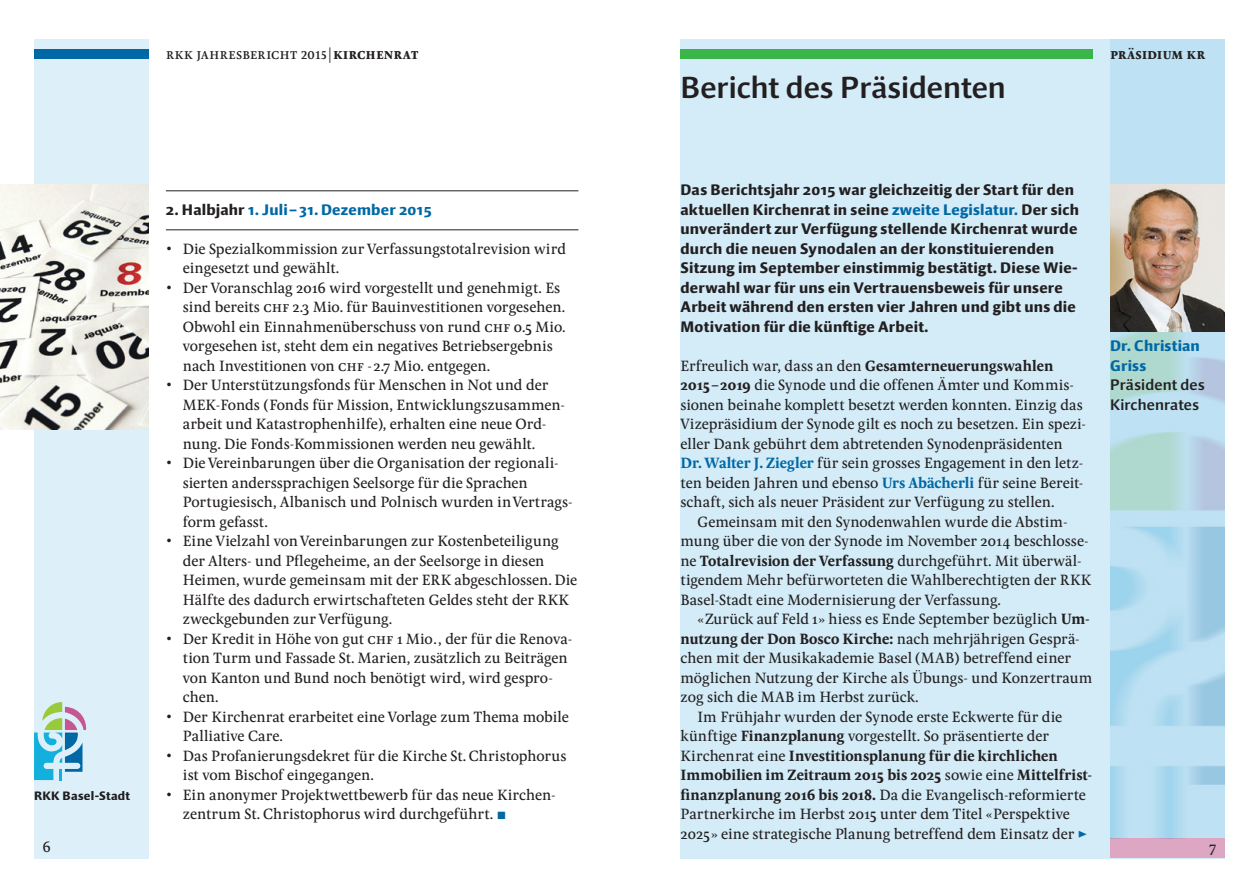
<style>
.page{position:relative;width:1259px;height:893px;background:#fff}
.page>*{position:absolute;margin:0;border:0;box-sizing:border-box;transform-origin:0 0}
.t1{font:500 30px "Impara";letter-spacing:.005em;color:#231f20}
.t2{font:500 15.45px/19.5px "Pona";letter-spacing:-.005em;color:#231f20}
.t3{font:700 15.45px "Pona";letter-spacing:.005em;color:#231f20}
.t4{font:700 15px/19.5px "Impara";letter-spacing:.015em;color:#231f20}
.t5{font:700 15px/19.5px "Impara";letter-spacing:.015em;color:#0068a5}
.t6{font:500 15px/19.5px "Impara";letter-spacing:.015em;color:#231f20}
.t7{font:700 12px "Impara";letter-spacing:.03em;color:#231f20}
.s1{font-weight:700}
.s2{color:#0068a5}
.s3{font-weight:700;color:#0068a5}
.s4{font-weight:500}
.s5{font-family:"Sirba";font-weight:400;color:#0068a5}
.s6{color:#231f20}
</style>
<div class="page">
<div style="left:680px;top:39px;width:545px;height:819px;background:#d3ecf7"></div>
<div style="left:34px;top:39px;width:115px;height:819px;background:#ddf0f9"></div>
<div style="left:1110px;top:39px;width:115px;height:799px;background:#bee2f3"></div>
<div style="left:34px;top:49px;width:115px;height:9px;background:#0068a5"></div>
<div style="left:680px;top:49px;width:413px;height:9px;background:#3ab54a"></div>
<div style="left:1110px;top:839px;width:115px;height:19px;background:#dda6c3"></div>
<svg style="left:34px;top:702px;width:52px;height:78px"></svg>
<img style="left:1110px;top:332px;width:115px;height:507px">
<img style="left:1110px;top:184px;width:115px;height:148px">
<hr style="left:166px;top:190px;width:412px;height:1px;background:#231f20">
<hr style="left:166px;top:229px;width:412px;height:1px;background:#231f20">
<img style="left:0;top:184px;width:149px;height:245px">
<p class="t2" style="left:166px;top:44px;width:254px">rkk jahresbericht 2015|<span class="s1">kirchenrat</span></p>
<p class="t3" style="left:1110px;top:43px;width:97px">präsidium kr</p>
<h1 class="t1" style="left:680px;top:68px;width:327px">Bericht des Präsidenten</h1>
<p class="t4" style="left:680px;top:180px;width:400px">Das Berichtsjahr 2015 war gleichzeitig der Start für den aktuellen Kirchenrat in seine <span class="s2">zweite Legislatur.</span> Der sich unverändert zur Verfügung stellende Kirchenrat wurde durch die neuen Synodalen an der konstituierenden Sitzung im September einstimmig bestätigt. Diese Wie&shy;derwahl war für uns ein Vertrauensbeweis für unsere Arbeit während den ersten vier Jahren und gibt uns die Motivation für die künftige Arbeit.</p>
<p class="t2" style="left:680px;top:356px;width:407px">Erfreulich war, dass an den <span class="s1">Gesamterneuerungswahlen 2015–2019</span> die Synode und die offenen Ämter und Kommis&shy;sionen beinahe komplett besetzt werden konnten. Einzig das Vizepräsidium der Synode gilt es noch zu besetzen. Ein spezi&shy;eller Dank gebührt dem abtretenden Synodenpräsidenten <span class="s3">Dr. Walter J. Ziegler</span> für sein grosses Engagement in den letz&shy;ten beiden Jahren und ebenso <span class="s3">Urs Abächerli</span> für seine Bereit&shy;schaft, sich als neuer Präsident zur Verfügung zu stellen.</p>
<p class="t2" style="left:680px;top:512px;width:412px;text-indent:17px">Gemeinsam mit den Synodenwahlen wurde die Abstim&shy;mung über die von der Synode im November 2014 beschlosse&shy;ne <span class="s1">Totalrevision der Verfassung</span> durchgeführt. Mit überwäl&shy;tigendem Mehr befürworteten die Wahlberechtigten der RKK Basel-Stadt eine Modernisierung der Verfassung.</p>
<p class="t2" style="left:697px;top:610px;width:394px">«Zurück auf Feld 1» hiess es Ende September bezüglich <span class="s1">Um-</span></p>
<p class="t3" style="left:680px;top:628px;width:401px">nutzung der Don Bosco Kirche: <span class="s4">nach mehrjährigen Gesprä-</span></p>
<p class="t2" style="left:680px;top:649px;width:392px">chen mit der Musikakademie Basel (MAB) betreffend einer</p>
<p class="t2" style="left:680px;top:668px;width:413px">möglichen Nutzung der Kirche als Übungs- und Konzertraum</p>
<p class="t2" style="left:680px;top:688px;width:240px">zog sich die MAB im Herbst zurück.</p>
<p class="t2" style="left:697px;top:707px;width:366px">Im Frühjahr wurden der Synode erste Eckwerte für die</p>
<p class="t2" style="left:680px;top:727px;width:370px">künftige <span class="s1">Finanzplanung</span> vorgestellt. So präsentierte der</p>
<p class="t3" style="left:680px;top:745px;width:379px"><span class="s4">Kirchenrat eine</span> Investitionsplanung für die kirchlichen</p>
<p class="t3" style="left:680px;top:764px;width:413px">Immobilien im Zeitraum 2015 bis 2025 <span class="s4">sowie eine</span> Mittelfrist-</p>
<p class="t2" style="left:680px;top:785px;width:407px"><span class="s1">finanzplanung 2016 bis 2018.</span> Da die Evangelisch-reformierte</p>
<p class="t2" style="left:680px;top:805px;width:391px">Partnerkirche im Herbst 2015 unter dem Titel «Perspektive</p>
<p class="t2" style="left:680px;top:824px;width:409px">2025» eine strategische Planung betreffend dem Einsatz der <span class="s5">►</span></p>
<p class="t5" style="left:166px;top:199px;width:267px"><span class="s6">2. Halbjahr</span> 1. Juli– 31. Dezember 2015</p>
<p class="t2" style="left:183px;top:239px;width:385px;text-indent:-17px">• Die Spezialkommission zur Verfassungstotalrevision wird eingesetzt und gewählt.</p>
<p class="t2" style="left:183px;top:278px;width:384px;text-indent:-17px">• Der Voranschlag 2016 wird vorgestellt und genehmigt. Es sind bereits CH F 2.3 Mio. für Bauinvestitionen vorgesehen.<br>Obwohl ein Einnahmenüberschuss von rund CH F 0.5 Mio. vorgesehen ist, steht dem ein negatives Betriebsergebnis nach Investitionen von CH F -2.7 Mio. entgegen.</p>
<p class="t2" style="left:183px;top:376px;width:384px;text-indent:-17px">• Der Unterstützungsfonds für Menschen in Not und der MEK-Fonds (Fonds für Mission, Entwicklungszusammen&shy;arbeit und Katastrophenhilfe), erhalten eine neue Ord&shy;nung. Die Fonds-Kommissionen werden neu gewählt.</p>
<p class="t2" style="left:183px;top:454px;width:391px;text-indent:-17px">• Die Vereinbarungen über die Organisation der regionali&shy;sierten anderssprachigen Seelsorge für die Sprachen Portugiesisch, Albanisch und Polnisch wurden in Vertrags&shy;form gefasst.</p>
<p class="t2" style="left:183px;top:532px;width:396px;text-indent:-17px">• Eine Vielzahl vonVereinbarungen zur Kostenbeteiligung der Alters- und Pflegeheime, an der Seelsorge in diesen Heimen, wurde gemeinsam mit der ERK abgeschlossen. Die Hälfte des dadurch erwirtschafteten Geldes steht der RKK zweckgebunden zur Verfügung.</p>
<p class="t2" style="left:183px;top:629px;width:391px;text-indent:-17px">• Der Kredit in Höhe von gut CH F 1 Mio., der für die Renova&shy;tion Turm und Fassade St. Marien, zusätzlich zu Beiträgen von Kanton und Bund noch benötigt wird, wird gespro&shy;chen.</p>
<p class="t2" style="left:183px;top:707px;width:387px;text-indent:-17px">• Der Kirchenrat erarbeitet eine Vorlage zum Thema mobile<br>Palliative Care.</p>
<p class="t2" style="left:183px;top:746px;width:385px;text-indent:-17px">• Das Profanierungsdekret für die Kirche St. Christophorus ist vom Bischof eingegangen.</p>
<p class="t2" style="left:183px;top:785px;width:374px;text-indent:-17px">• Ein anonymer Projektwettbewerb für das neue Kirchen&shy;zentrum St. Christophorus wird durchgeführt. <span class="s5">◼</span></p>
<p class="t5" style="left:1110px;top:336px;width:91px">Dr. Christian<br>Griss</p>
<p class="t6" style="left:1110px;top:375px;width:96px">Präsident des<br>Kirchenrates</p>
<p class="t7" style="left:34px;top:787px;width:97px">RKK Basel-Stadt</p>
<p class="t2" style="left:43px;top:838px;width:10px">6</p>
<p class="t2" style="left:1209px;top:838px;width:9px">7</p>
</div>
